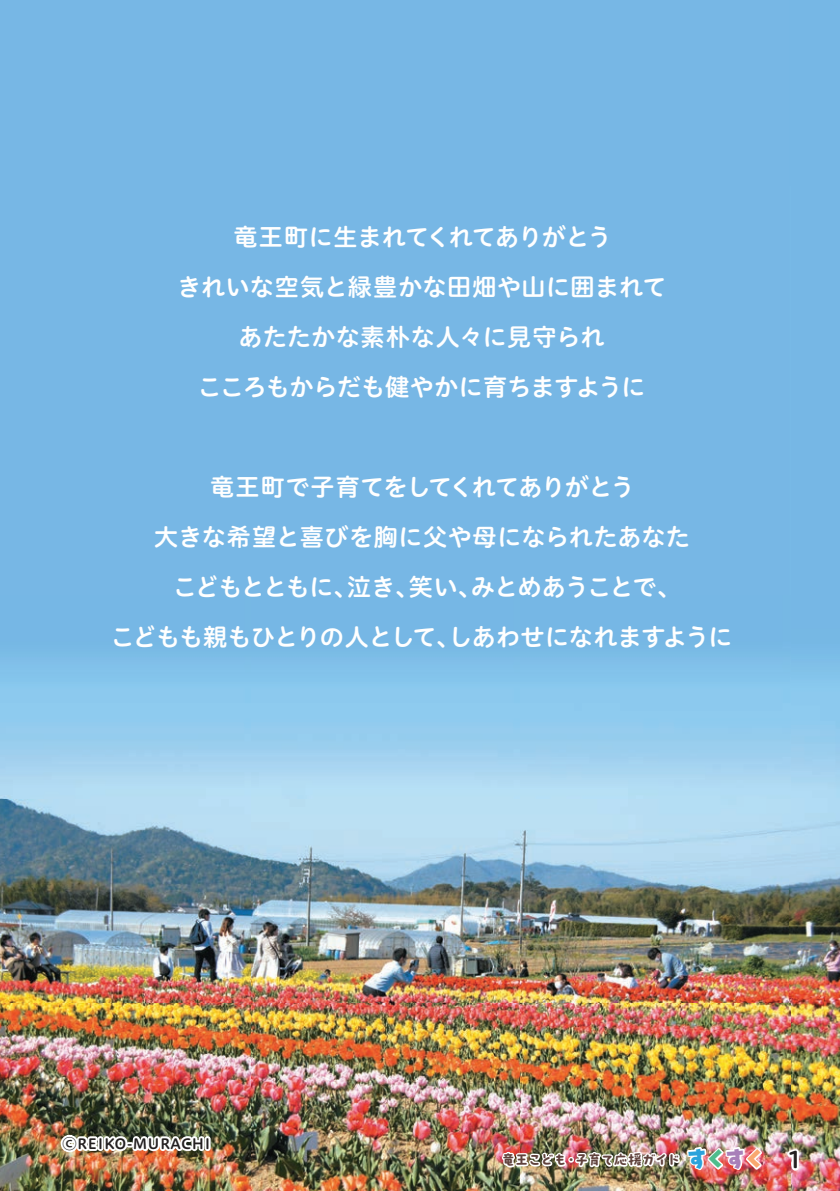
<style>
.page{position:relative;width:840px;height:1191px;background:#fff}
.page>*{position:absolute;margin:0;border:0;box-sizing:border-box;transform-origin:0 0}
.t1{font:24px/50px "Hiragino UD Sans R Std W6";letter-spacing:-.01em;color:#fff;text-align:center}
.t2{font:22.6px "Hiragino UD Sans R Std W6";color:#231f20}
.t3{font:14.2px "Hiragino UD Sans R Std W6";letter-spacing:.05em;color:#231f20}
.t4{font:14.2px "P Puhu March Min 2 DB";letter-spacing:-.08em;color:#5f413c}
.s1{font-family:"Koz Go Pr 6 N";font-weight:700}
</style>
<div class="page">
<img style="left:0;top:0;width:839px;height:1191px">
<img style="left:59px;top:1002px;width:147px;height:167px">
<div style="left:205px;top:1136px;width:5px;height:15px;border:4px solid #fff"></div>
<svg style="left:784px;top:1147px;width:16px;height:25px"></svg>
<img style="left:500px;top:1134px;width:264px;height:57px">
<p class="t1" style="left:177px;top:210px;width:490px">竜王町に生まれてくれてありがとう<br>きれいな空気と緑豊かな田畑や山に囲まれてあたたかな素朴な人々に見守られ<br>こころもからだも健やかに育ちますように</p>
<p class="t1" style="left:110px;top:460px;width:623px">竜王町で子育てをしてくれてありがとう<br>大きな希望と喜びを胸に父や母になられたあなた<br>こどもとともに、泣き、笑い、みとめあうことで、<br>こどもも親もひとりの人として、しあわせになれますように</p>
<p class="t3" style="left:62px;top:1132px;width:149px"><span class="s1">Ⓒ</span>REIKO-MURACHI</p>
<p class="t4" style="left:501px;top:1150px;width:180px">竜王こども・子育て応援ガイド</p>
<p class="t2" style="left:787px;top:1142px;width:15px">1</p>
</div>
